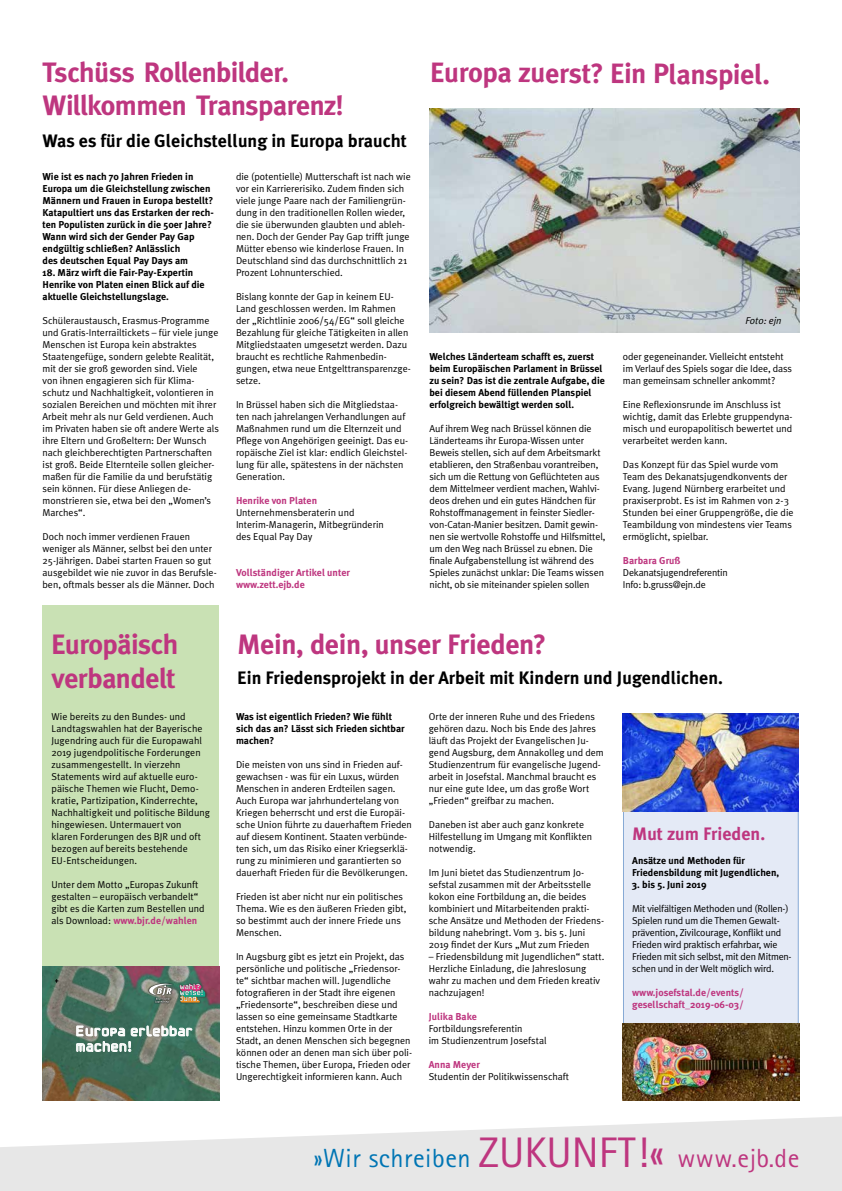
<style>
.page{position:relative;width:842px;height:1191px;background:#fff}
.page>*{position:absolute;margin:0;border:0;box-sizing:border-box;transform-origin:0 0}
.t1{font:700 28px/33.6px "Meta";letter-spacing:-.015em;color:#be367f}
.t2{font:700 28px "Meta Plus";letter-spacing:-.02em;color:#be367f}
.t3{font:26.3px "Rotis Sans Serif";letter-spacing:.02em;color:#0075b4}
.t4{font:700 18px "Meta Plus";color:#000}
.t5{font:700 18px "Meta Plus";color:#be367f}
.t6{font:13.9px/15.5px "Jigger Rounded Front";letter-spacing:-.005em;color:#fff}
.t7{font:10px/12px "Meta Plus Normal";color:#000}
.t8{font:700 10px/12px "Meta Plus";color:#000}
.t9{font:10px/12px "Meta Plus Normal";letter-spacing:-.02em;color:#000}
.t10{font:700 10px/12px "Meta Plus";color:#be367f}
.t11{font:italic 10px "Meta Plus Normal";letter-spacing:-.01em;color:#000}
.s1{font-family:"Meta Plus Normal";font-weight:400;color:#000}
.s2{font-size:42.7px;color:#be367f}
.s3{color:#be367f}
</style>
<div class="page">
<div style="left:43px;top:605px;width:176px;height:391px;background:#c9e1b4"></div>
<div style="left:623px;top:734px;width:176px;height:295px;background:#e4eaf6;border:1px solid #87aad5"></div>
<svg style="left:0;top:1116px;width:842px;height:75px;fill:#e7e7e7"></svg>
<img style="left:623px;top:714px;width:176px;height:98px">
<img style="left:623px;top:1024px;width:176px;height:77px">
<img style="left:429px;top:108px;width:370px;height:225px">
<img style="left:43px;top:966px;width:176px;height:135px">
<svg style="left:76px;top:1025px;width:116px;height:27px;background:#79978a"></svg>
<div style="left:179px;top:982px;width:28px;height:22px;background:#000;opacity:.3"></div>
<svg style="left:180px;top:983px;width:25px;height:19px"></svg>
<div style="left:148px;top:982px;width:26px;height:22px;background:#000;opacity:.7"></div>
<svg style="left:149px;top:983px;width:24px;height:20px"></svg>
<h1 class="t1" style="left:43px;top:55px;width:302px">Tschüss Rollenbilder.<br>Willkommen Transparenz!</h1>
<h3 class="t4" style="left:43px;top:130px;width:366px">Was es für die Gleichstellung in Europa braucht</h3>
<p class="t8" style="left:43px;top:170px;width:173px">Wie ist es nach 70 Jahren Frieden in Europa um die Gleichstellung zwischen Männern und Frauen in Europa bestellt?<br>Katapultiert uns das Erstarken der rech&shy;ten Populisten zurück in die 50er Jahre?<br>Wann wird sich der Gender Pay Gap endgültig schließen? Anlässlich<br>des deutschen Equal Pay Days am</p>
<p class="t8" style="left:43px;top:266px;width:164px">18. März wirft die Fair-Pay-Expertin<br>Henrike von Platen einen Blick auf die aktuelle Gleichstellungslage.</p>
<p class="t7" style="left:43px;top:314px;width:178px">Schüleraustausch, Erasmus-Programme und Gratis-Interrailtickets – für viele junge Menschen ist Europa kein abstraktes Staatengefüge, sondern gelebte Realität, mit der sie groß geworden sind. Viele<br>von ihnen engagieren sich für Klima&shy;schutz und Nachhaltigkeit, volontieren in sozialen Bereichen und möchten mit ihrer Arbeit mehr als nur Geld verdienen. Auch im Privaten haben sie oft andere Werte als ihre Eltern und Großeltern: Der Wunsch nach gleichberechtigten Partnerschaften ist groß. Beide Elternteile sollen gleicher&shy;maßen für die Familie da und berufstätig sein können. Für diese Anliegen de&shy;monstrieren sie, etwa bei den „Women’s Marches“.</p>
<p class="t7" style="left:43px;top:530px;width:176px">Doch noch immer verdienen Frauen weniger als Männer, selbst bei den unter 25-Jährigen. Dabei starten Frauen so gut ausgebildet wie nie zuvor in das Berufsle&shy;ben, oftmals besser als die Männer. Doch</p>
<p class="t7" style="left:236px;top:170px;width:176px">die (potentielle) Mutterschaft ist nach wie vor ein Karriererisiko. Zudem finden sich viele junge Paare nach der Familiengrün&shy;dung in den traditionellen Rollen wieder, die sie überwunden glaubten und ableh&shy;nen. Doch der Gender Pay Gap trifft junge Mütter ebenso wie kinderlose Frauen. In Deutschland sind das durchschnittlich 21<br>Prozent Lohnunterschied.</p>
<p class="t7" style="left:236px;top:290px;width:176px">Bislang konnte der Gap in keinem EU-Land geschlossen werden. Im Rahmen der „Richtlinie 2006/54/EG“ soll gleiche Bezahlung für gleiche Tätigkeiten in allen Mitgliedstaaten umgesetzt werden. Dazu braucht es rechtliche Rahmenbedin&shy;gungen, etwa neue Entgelttransparenzge&shy;setze.</p>
<p class="t7" style="left:236px;top:398px;width:174px">In Brüssel haben sich die Mitgliedstaa&shy;ten nach jahrelangen Verhandlungen auf Maßnahmen rund um die Elternzeit und Pflege von Angehörigen geeinigt. Das eu&shy;ropäische Ziel ist klar: endlich Gleichstel&shy;lung für alle, spätestens in der nächsten Generation.</p>
<p class="t10" style="left:236px;top:494px;width:83px">Henrike von Platen</p>
<p class="t7" style="left:236px;top:506px;width:149px">Unternehmensberaterin und<br>Interim-Managerin, Mitbegründerin des Equal Pay Day</p>
<p class="t10" style="left:236px;top:566px;width:115px">Vollständiger Artikel unter www.zett.ejb.de</p>
<h1 class="t2" style="left:430px;top:57px;width:342px">Europa zuerst? Ein Planspiel.</h1>
<p class="t8" style="left:429px;top:350px;width:177px">Welches Länderteam schafft es, zuerst beim Europäischen Parlament in Brüssel zu sein? Das ist die zentrale Aufgabe, die bei diesem Abend füllenden Planspiel erfolgreich bewältigt werden soll.</p>
<p class="t7" style="left:429px;top:422px;width:177px">Auf ihrem Weg nach Brüssel können die Länderteams ihr Europa-Wissen unter Beweis stellen, sich auf dem Arbeitsmarkt etablieren, den Straßenbau vorantreiben, sich um die Rettung von Geflüchteten aus dem Mittelmeer verdient machen, Wahlvi&shy;deos drehen und ein gutes Händchen für Rohstoffmanagement in feinster Siedler&shy;von-Catan-Manier besitzen. Damit gewin&shy;nen sie wertvolle Rohstoffe und Hilfsmittel, um den Weg nach Brüssel zu ebnen. Die finale Aufgabenstellung ist während des Spieles zunächst unklar: Die Teams wissen nicht, ob sie miteinander spielen sollen</p>
<p class="t11" style="left:746px;top:315px;width:37px">Foto: ejn</p>
<p class="t7" style="left:623px;top:350px;width:171px">oder gegeneinander. Vielleicht entsteht im Verlauf des Spiels sogar die Idee, dass man gemeinsam schneller ankommt?</p>
<p class="t7" style="left:623px;top:398px;width:171px">Eine Reflexionsrunde im Anschluss ist wichtig, damit das Erlebte gruppendyna&shy;misch und europapolitisch bewertet und verarbeitet werden kann.</p>
<p class="t7" style="left:623px;top:458px;width:172px">Das Konzept für das Spiel wurde vom Team des Dekanatsjugendkonvents der Evang. Jugend Nürnberg erarbeitet und praxiserprobt. Es ist im Rahmen von 2-3<br>Stunden bei einer Gruppengröße, die die Teambildung von mindestens vier Teams ermöglicht, spielbar.</p>
<p class="t10" style="left:623px;top:554px;width:59px">Barbara Gruß</p>
<p class="t9" style="left:623px;top:566px;width:106px">Dekanatsjugendreferentin<br>Info: b.gruss@ejn.de</p>
<h1 class="t1" style="left:51px;top:627px;width:128px">Europäisch verbandelt</h1>
<p class="t7" style="left:51px;top:710px;width:160px">Wie bereits zu den Bundes- und Landtagswahlen hat der Bayerische Jugendring auch für die Europawahl 2019 jugendpolitische Forderungen zusammengestellt. In vierzehn Statements wird auf aktuelle euro&shy;päische Themen wie Flucht, Demo&shy;kratie, Partizipation, Kinderrechte, Nachhaltigkeit und politische Bildung hingewiesen. Untermauert von klaren Forderungen des BJR und oft bezogen auf bereits bestehende EU-Entscheidungen.</p>
<p class="t7" style="left:51px;top:878px;width:155px">Unter dem Motto „Europas Zukunft gestalten – europäisch verbandelt“ gibt es die Karten zum Bestellen und</p>
<p class="t10" style="left:51px;top:914px;width:147px"><span class="s1">als Download:</span> www.bjr.de/wahlen</p>
<h3 class="t6" style="left:76px;top:1024px;width:120px">Europa erlebbar machen!</h3>
<h1 class="t2" style="left:237px;top:628px;width:311px">Mein, dein, unser Frieden?</h1>
<h3 class="t4" style="left:237px;top:667px;width:487px">Ein Friedensprojekt in der Arbeit mit Kindern und Jugendlichen.</h3>
<p class="t7" style="left:429px;top:710px;width:177px">Orte der inneren Ruhe und des Friedens gehören dazu. Noch bis Ende des Jahres läuft das Projekt der Evangelischen Ju&shy;gend Augsburg, dem Annakolleg und dem Studienzentrum für evangelische Jugend&shy;arbeit in Josefstal. Manchmal braucht es nur eine gute Idee, um das große Wort „Frieden“ greifbar zu machen.</p>
<p class="t7" style="left:429px;top:818px;width:165px">Daneben ist aber auch ganz konkrete<br>Hilfestellung im Umgang mit Konflikten notwendig.</p>
<p class="t7" style="left:429px;top:866px;width:177px">Im Juni bietet das Studienzentrum Jo&shy;sefstal zusammen mit der Arbeitsstelle kokon eine Fortbildung an, die beides kombiniert und Mitarbeitenden prakti&shy;sche Ansätze und Methoden der Friedens&shy;bildung nahebringt. Vom 3. bis 5. Juni 2019 findet der Kurs „Mut zum Frieden</p>
<p class="t7" style="left:429px;top:950px;width:177px">– Friedensbildung mit Jugendlichen“ statt.<br>Herzliche Einladung, die Jahreslosung wahr zu machen und dem Frieden kreativ nachzujagen!</p>
<p class="t10" style="left:429px;top:1010px;width:50px">Julika Bake</p>
<p class="t7" style="left:429px;top:1022px;width:119px">Fortbildungsreferentin<br>im Studienzentrum Josefstal</p>
<p class="t10" style="left:429px;top:1058px;width:53px">Anna Meyer</p>
<p class="t7" style="left:429px;top:1070px;width:142px">Studentin der Politikwissenschaft</p>
<p class="t8" style="left:236px;top:710px;width:170px">Was ist eigentlich Frieden? Wie fühlt sich das an? Lässt sich Frieden sichtbar machen?</p>
<p class="t7" style="left:236px;top:758px;width:177px">Die meisten von uns sind in Frieden auf&shy;gewachsen - was für ein Luxus, würden Menschen in anderen Erdteilen sagen.<br>Auch Europa war jahrhundertelang von Kriegen beherrscht und erst die Europäi&shy;sche Union führte zu dauerhaftem Frieden auf diesem Kontinent. Staaten verbünde&shy;ten sich, um das Risiko einer Kriegserklä&shy;rung zu minimieren und garantierten so dauerhaft Frieden für die Bevölkerungen.</p>
<p class="t7" style="left:236px;top:890px;width:172px">Frieden ist aber nicht nur ein politisches<br>Thema. Wie es den äußeren Frieden gibt, so bestimmt auch der innere Friede uns<br>Menschen.</p>
<p class="t7" style="left:236px;top:950px;width:178px">In Augsburg gibt es jetzt ein Projekt, das persönliche und politische „Friedensor&shy;te“ sichtbar machen will. Jugendliche fotografieren in der Stadt ihre eigenen „Friedensorte“, beschreiben diese und lassen so eine gemeinsame Stadtkarte entstehen. Hinzu kommen Orte in der Stadt, an denen Menschen sich begegnen können oder an denen man sich über poli&shy;tische Themen, über Europa, Frieden oder Ungerechtigkeit informieren kann. Auch</p>
<h3 class="t5" style="left:632px;top:823px;width:134px">Mut zum Frieden.</h3>
<p class="t8" style="left:632px;top:854px;width:148px">Ansätze und Methoden für<br>Friedensbildung mit Jugendlichen,</p>
<p class="t8" style="left:632px;top:878px;width:76px">3. bis 5. Juni 2019</p>
<p class="t9" style="left:632px;top:902px;width:161px">Mit vielfältigen Methoden und (Rollen-)<br>Spielen rund um die Themen Gewalt&shy;prävention, Zivilcourage, Konflikt und Frieden wird praktisch erfahrbar, wie Frieden mit sich selbst, mit den Mitmen&shy;schen und in der Welt möglich wird.</p>
<p class="t10" style="left:632px;top:986px;width:113px">www.josefstal.de/events/ gesellschaft_2019-06-03/</p>
<h2 class="t3" style="left:313px;top:1142px;width:487px">»Wir schreiben <span class="s2">ZUKUNFT!«</span> <span class="s3">www.ejb.de</span></h2>
</div>
